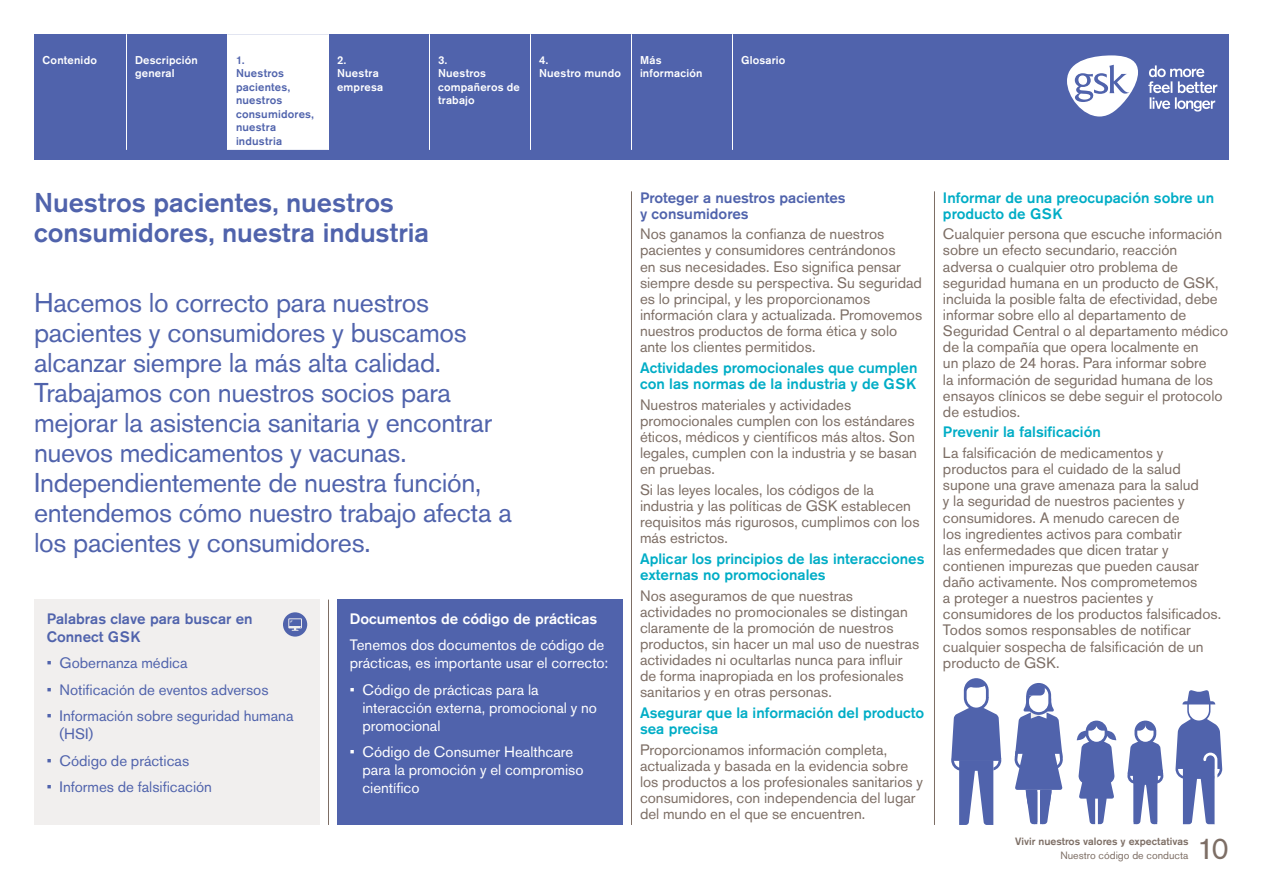
<style>
.page{position:relative;width:1263px;height:893px;background:#fff}
.page>*{position:absolute;margin:0;border:0;box-sizing:border-box;transform-origin:0 0}
.t1{font:30px "Akzidenz Grotesk GSK";color:#7d6e65}
.Standfirst{font:27px/30px "Akzidenz Grotesk GSK";letter-spacing:-.01em;color:#5063ac}
.Head_1{font:500 27px/30px "Akzidenz Grotesk GSK";color:#5063ac}
.BodyText{font:15px/16.2px "Akzidenz Grotesk GSK";color:#7d6e65}
.Head_3{font:500 15px/16.2px "Akzidenz Grotesk GSK";color:#00adc6}
.Bullets{font:15px/18px "Akzidenz Grotesk GSK";letter-spacing:-.005em;color:#fff}
.Bullets-2{font:15px/18px "Akzidenz Grotesk GSK";color:#5063ac}
.Head_3-2{font:500 15px/16.2px "Akzidenz Grotesk GSK";color:#5063ac}
.BodyText-2{font:15px/18px "Akzidenz Grotesk GSK";color:#fff}
.Head_3-3{font:500 15px "Akzidenz Grotesk GSK";color:#fff}
.t2{font:500 11.25px/13.5px "Akzidenz Grotesk GSK";letter-spacing:.02em;color:#fff}
.t3{font:500 11.25px/13.5px "Akzidenz Grotesk GSK";letter-spacing:.02em;color:#5063ac}
.t4{font:500 10.5px "Akzidenz Grotesk GSK";color:#7d6e65}
.t5{font:10.5px "Akzidenz Grotesk GSK";color:#7d6e65}
</style>
<div class="page">
<div style="left:34px;top:34px;width:1195px;height:126px;background:#5063ac"></div>
<div style="left:228px;top:34px;width:100px;height:116px;background:#fff"></div>
<hr style="left:126px;top:34px;width:1px;height:116px;background:#fff">
<hr style="left:227px;top:34px;width:1px;height:116px;background:#fff">
<hr style="left:328px;top:34px;width:1px;height:116px;background:#fff">
<hr style="left:429px;top:34px;width:1px;height:116px;background:#fff">
<hr style="left:530px;top:34px;width:1px;height:116px;background:#fff">
<hr style="left:631px;top:34px;width:1px;height:116px;background:#fff">
<hr style="left:732px;top:34px;width:1px;height:116px;background:#fff">
<svg style="left:1148px;top:65px;width:69px;height:47px"></svg>
<svg style="left:1067px;top:55px;width:71px;height:62px"></svg>
<hr style="left:631px;top:191px;width:1px;height:634px;background:#7d6e65">
<hr style="left:328px;top:600px;width:1px;height:225px;background:#7d6e65">
<hr style="left:934px;top:191px;width:1px;height:634px;background:#7d6e65">
<div style="left:337px;top:600px;width:286px;height:225px;background:#5063ac"></div>
<div style="left:34px;top:600px;width:286px;height:225px;background:#f1efee"></div>
<div style="left:283px;top:612px;width:24px;height:25px;background:#5063ac;border-radius:50%"></div>
<svg style="left:288px;top:618px;width:14px;height:13px"></svg>
<svg style="left:1077px;top:721px;width:39px;height:103px"></svg>
<svg style="left:1127px;top:721px;width:36px;height:103px"></svg>
<svg style="left:951px;top:678px;width:50px;height:147px"></svg>
<svg style="left:1014px;top:683px;width:49px;height:141px"></svg>
<svg style="left:1175px;top:690px;width:47px;height:134px"></svg>
<p class="t2" style="left:43px;top:53px;width:56px">Contenido</p>
<p class="t2" style="left:135px;top:53px;width:64px">Descripción general</p>
<p class="t3" style="left:236px;top:53px;width:79px">1.<br>Nuestros pacientes, nuestros consumidores, nuestra industria</p>
<p class="t2" style="left:337px;top:53px;width:48px">2.<br>Nuestra empresa</p>
<p class="t2" style="left:438px;top:53px;width:83px">3.<br>Nuestros compañeros de trabajo</p>
<p class="t2" style="left:539px;top:53px;width:83px">4.<br>Nuestro mundo</p>
<p class="t2" style="left:640px;top:53px;width:64px">Más información</p>
<p class="t2" style="left:741px;top:53px;width:46px">Glosario</p>
<p class="Head_1" style="left:34px;top:187px;width:397px">Nuestros pacientes, nuestros consumidores, nuestra industria</p>
<p class="Standfirst" style="left:34px;top:287px;width:479px">Hacemos lo correcto para nuestros pacientes y consumidores y buscamos alcanzar siempre la más alta calidad.<br>Trabajamos con nuestros socios para mejorar la asistencia sanitaria y encontrar nuevos medicamentos y vacunas.<br>Independientemente de nuestra función, entendemos cómo nuestro trabajo afecta a los pacientes y consumidores.</p>
<p class="Head_3-2" style="left:47px;top:609px;width:207px;line-height:18px">Palabras clave para buscar en<br>Connect GSK</p>
<p class="Bullets-2" style="left:47px;top:654px;width:142px">• Gobernanza médica</p>
<p class="Bullets-2" style="left:47px;top:680px;width:223px">• Notificación de eventos adversos</p>
<p class="Bullets-2" style="left:60px;top:707px;width:235px;text-indent:-13px">• Información sobre seguridad humana (HSI)</p>
<p class="Bullets-2" style="left:47px;top:751px;width:144px">• Código de prácticas</p>
<p class="Bullets-2" style="left:47px;top:778px;width:167px">• Informes de falsificación</p>
<p class="Head_3-3" style="left:350px;top:609px;width:249px">Documentos de código de prácticas</p>
<p class="BodyText-2" style="left:350px;top:636px;width:260px">Tenemos dos documentos de código de prácticas, es importante usar el correcto:</p>
<p class="Bullets" style="left:362px;top:680px;width:236px;text-indent:-13px">• Código de prácticas para la interacción externa, promocional y no promocional</p>
<p class="Bullets" style="left:362px;top:743px;width:222px;text-indent:-13px">• Código de Consumer Healthcare para la promoción y el compromiso científico</p>
<p class="Head_3-2" style="left:640px;top:189px;width:207px">Proteger a nuestros pacientes y consumidores</p>
<p class="BodyText" style="left:640px;top:226px;width:284px">Nos ganamos la confianza de nuestros pacientes y consumidores centrándonos<br>en sus necesidades. Eso significa pensar siempre desde su perspectiva. Su seguridad es lo principal, y les proporcionamos información clara y actualizada. Promovemos nuestros productos de forma ética y solo ante los clientes permitidos.</p>
<p class="Head_3" style="left:640px;top:359px;width:279px">Actividades promocionales que cumplen con las normas de la industria y de GSK</p>
<p class="BodyText" style="left:640px;top:396px;width:279px">Nuestros materiales y actividades promocionales cumplen con los estándares éticos, médicos y científicos más altos. Son legales, cumplen con la industria y se basan en pruebas.</p>
<p class="BodyText" style="left:640px;top:481px;width:281px">Si las leyes locales, los códigos de la industria y las políticas de GSK establecen requisitos más rigurosos, cumplimos con los más estrictos.</p>
<p class="Head_3" style="left:640px;top:550px;width:286px">Aplicar los principios de las interacciones externas no promocionales</p>
<p class="BodyText" style="left:640px;top:587px;width:281px">Nos aseguramos de que nuestras actividades no promocionales se distingan claramente de la promoción de nuestros productos, sin hacer un mal uso de nuestras actividades ni ocultarlas nunca para influir de forma inapropiada en los profesionales sanitarios y en otras personas.</p>
<p class="Head_3" style="left:640px;top:704px;width:286px">Asegurar que la información del producto sea precisa</p>
<p class="BodyText" style="left:640px;top:741px;width:284px">Proporcionamos información completa, actualizada y basada en la evidencia sobre los productos a los profesionales sanitarios y consumidores, con independencia del lugar del mundo en el que se encuentren.</p>
<p class="Head_3" style="left:943px;top:189px;width:273px">Informar de una preocupación sobre un producto de GSK</p>
<p class="BodyText" style="left:943px;top:226px;width:287px">Cualquier persona que escuche información sobre un efecto secundario, reacción adversa o cualquier otro problema de seguridad humana en un producto de GSK, incluida la posible falta de efectividad, debe informar sobre ello al departamento de Seguridad Central o al departamento médico de la compañía que opera localmente en<br>un plazo de 24 horas. Para informar sobre<br>la información de seguridad humana de los ensayos clínicos se debe seguir el protocolo de estudios.</p>
<p class="Head_3" style="left:943px;top:424px;width:159px">Prevenir la falsificación</p>
<p class="BodyText" style="left:943px;top:445px;width:280px">La falsificación de medicamentos y productos para el cuidado de la salud supone una grave amenaza para la salud<br>y la seguridad de nuestros pacientes y consumidores. A menudo carecen de<br>los ingredientes activos para combatir<br>las enfermedades que dicen tratar y contienen impurezas que pueden causar daño activamente. Nos comprometemos<br>a proteger a nuestros pacientes y consumidores de los productos falsificados.<br>Todos somos responsables de notificar cualquier sospecha de falsificación de un producto de GSK.</p>
<p class="t4" style="left:1015px;top:835px;width:175px">Vivir nuestros valores y expectativas</p>
<p class="t5" style="left:1060px;top:848px;width:130px">Nuestro código de conducta</p>
<h1 class="t1" style="left:1197px;top:829px;width:33px">10</h1>
</div>
